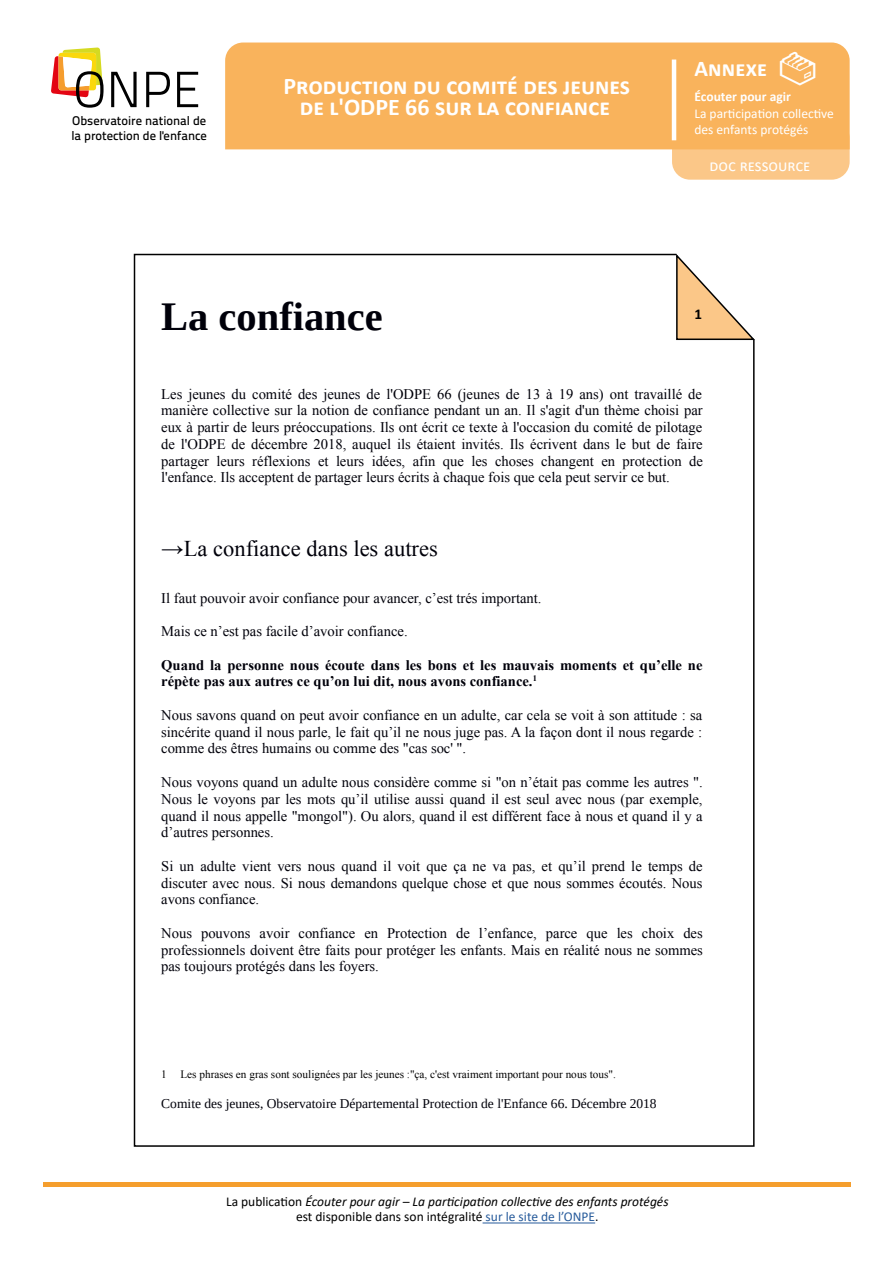
<style>
.page{position:relative;width:893px;height:1263px;background:#fff}
.page>*{position:absolute;margin:0;border:0;box-sizing:border-box;transform-origin:0 0}
.t1{font:50.7px "Titillium Text 14 L 250 wt";color:#000}
.t2{font:700 40.5px "Liberation Serif";color:#00000a}
.t3{font:700 24px/21px "Calibri";color:#fff;text-align:center}
.t4{font:22.5px "Times New Roman";color:#00000a}
.t5{font:700 22.5px "Calibri";letter-spacing:.01em;color:#fff}
.t6{font:16.5px "Calibri";color:#fff}
.t7{font:700 15px "Calibri";color:#000}
.t8{font:14.7px/16.8px "Times New Roman";color:#00000a;text-align:justify}
.t9{font:700 14.7px/16.8px "Times New Roman";color:#00000a}
.t10{font:italic 13.5px/15px "Calibri";color:#000;text-align:center}
.t11{font:13.5px "Liberation Serif";color:#00000a}
.t12{font:13.5px/16.5px "Calibri";color:#fff}
.t13{font:700 13.5px "Calibri";color:#fff}
.t14{font:12.6px/15.1px "Titillium Text 14 L 600 wt";color:#000}
.t15{font:11.25px "Times New Roman";color:#000}
.s1{font-style:normal}
.s2{font-style:normal;color:#275b9b}
</style>
<div class="page">
<div style="left:43px;top:1182px;width:808px;height:5px;background:#f59e2d"></div>
<svg style="left:133px;top:253px;width:622px;height:894px"></svg>
<div style="left:672px;top:120px;width:178px;height:60px;background:#fbc788;border-radius:18px"></div>
<svg style="left:51px;top:47px;width:52px;height:50px"></svg>
<div style="left:225px;top:43px;width:625px;height:106px;background:#f9b35c"></div>
<hr style="left:672px;top:60px;width:4px;height:80px;background:#fff">
<svg style="left:675px;top:254px;width:80px;height:87px"></svg>
<hr style="left:483px;top:1222px;width:112px;height:1px;background:#275b9b">
<svg style="left:780px;top:51px;width:35px;height:34px"></svg>
<h1 class="t1" style="left:73px;top:59px;width:129px">ONPE</h1>
<h3 class="t3" style="left:283px;top:76px;width:348px">Production du comité des jeunes de l'ODPE 66 sur la confiance</h3>
<p class="t14" style="left:71px;top:113px;width:137px">Observatoire national de la protection de l'enfance</p>
<h2 class="t2" style="left:161px;top:292px;width:223px">La confiance</h2>
<h3 class="t5" style="left:694px;top:53px;width:74px">Annexe</h3>
<p class="t13" style="left:694px;top:87px;width:98px">Écouter pour agir</p>
<p class="t12" style="left:694px;top:105px;width:141px">La participation collective des enfants protégés</p>
<p class="t6" style="left:710px;top:154px;width:102px">doc ressource</p>
<p class="t7" style="left:694px;top:304px;width:9px">1</p>
<p class="t8" style="left:161px;top:387px;width:543px">Les jeunes du comité des jeunes de l'ODPE 66 (jeunes de 13 à 19 ans) ont travaillé de manière collective sur la notion de confiance pendant un an. Il s'agit d'un thème choisi par eux à partir de leurs préoccupations. Ils ont écrit ce texte à l'occasion du comité de pilotage de l'ODPE de décembre 2018, auquel ils étaient invités. Ils écrivent dans le but de faire partager leurs réflexions et leurs idées, afin que les choses changent en protection de l'enfance. Ils acceptent de partager leurs écrits à chaque fois que cela peut servir ce but.</p>
<h3 class="t4" style="left:161px;top:540px;width:278px">→La confiance dans les autres</h3>
<p class="t8" style="left:161px;top:591px;width:382px">Il faut pouvoir avoir confiance pour avancer, c’est trés important.</p>
<p class="t8" style="left:161px;top:624px;width:248px">Mais ce n’est pas facile d’avoir confiance.</p>
<p class="t9" style="left:161px;top:656px;width:543px">Quand la personne nous écoute dans les bons et les mauvais moments et qu’elle ne répète pas aux autres ce qu’on lui dit, nous avons confiance.<sup>1</sup></p>
<p class="t8" style="left:161px;top:708px;width:543px">Nous savons quand on peut avoir confiance en un adulte, car cela se voit à son attitude : sa sincérite quand il nous parle, le fait qu’il ne nous juge pas. A la façon dont il nous regarde : comme des êtres humains ou comme des "cas soc' ".</p>
<p class="t8" style="left:161px;top:775px;width:543px">Nous voyons quand un adulte nous considère comme si "on n’était pas comme les autres ".<br>Nous le voyons par les mots qu’il utilise aussi quand il est seul avec nous (par exemple, quand il nous appelle "mongol"). Ou alors, quand il est différent face à nous et quand il y a d’autres personnes.</p>
<p class="t8" style="left:161px;top:859px;width:543px">Si un adulte vient vers nous quand il voit que ça ne va pas, et qu’il prend le temps de discuter avec nous. Si nous demandons quelque chose et que nous sommes écoutés. Nous avons confiance.</p>
<p class="t8" style="left:161px;top:926px;width:543px">Nous pouvons avoir confiance en Protection de l’enfance, parce que les choix des professionnels doivent être faits pour protéger les enfants. Mais en réalité nous ne sommes pas toujours protégés dans les foyers.</p>
<p class="t15" style="left:161px;top:1070px;width:456px">1 Les phrases en gras sont soulignées par les jeunes :"ça, c'est vraiment important pour nous tous".</p>
<p class="t11" style="left:161px;top:1099px;width:497px">Comite des jeunes, Observatoire Départemental Protection de l'Enfance 66. Décembre 2018</p>
<p class="t10" style="left:226px;top:1194px;width:444px"><span class="s1">La publication</span> Écouter pour agir – La participation collective des enfants protégés <span class="s1">est disponible dans son intégralité</span> <span class="s2">sur le site de l’ONPE</span><span class="s1">.</span></p>
</div>
